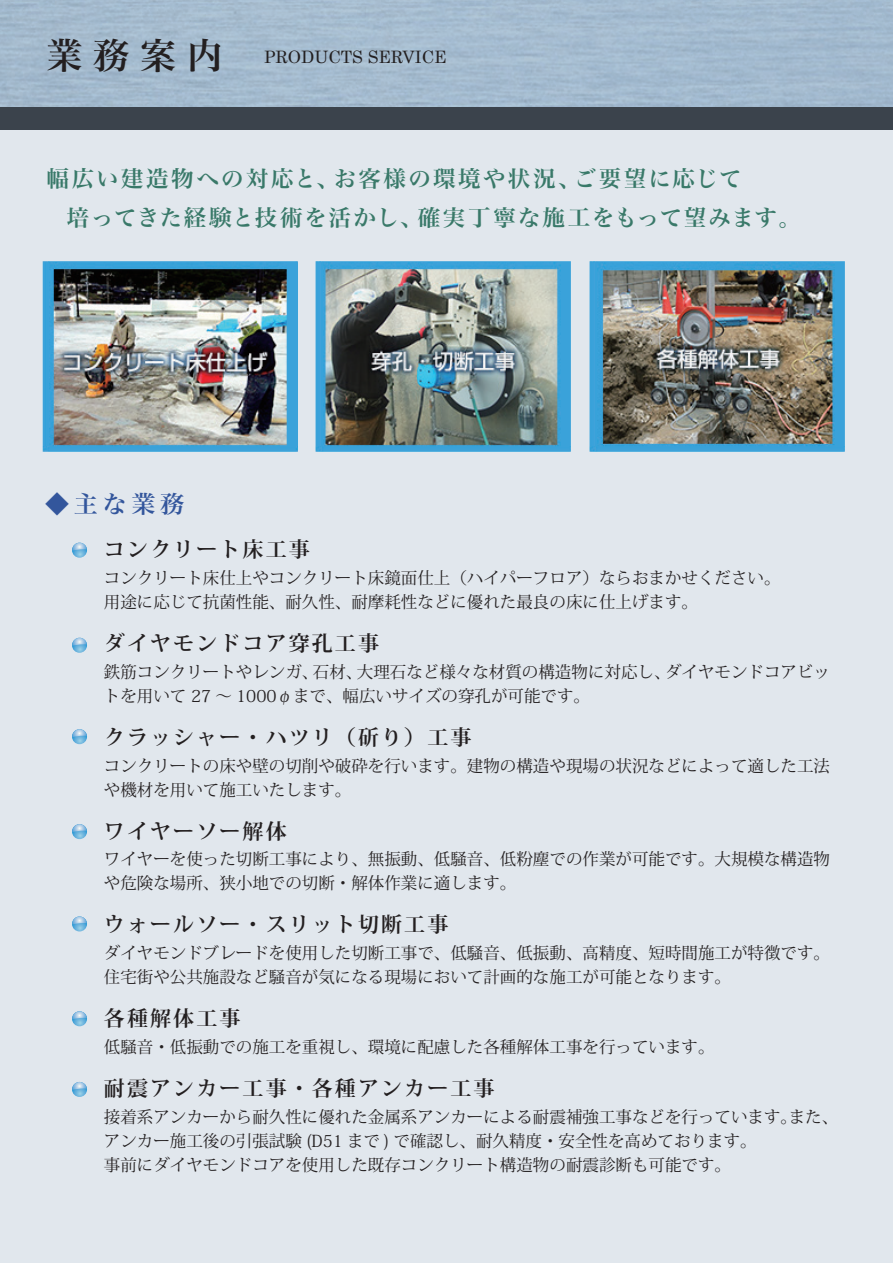
<style>
.page{position:relative;width:893px;height:1263px;background:#fff}
.page>*{position:absolute;margin:0;border:0;box-sizing:border-box;transform-origin:0 0}
.t1{font:24px "Hira Min Pro W6";color:#33569c}
.t2{font:22.5px/39.3px "Hira Min Pro W6";letter-spacing:.09em;color:#397969}
.t3{font:700 21px "Koz Min Pro";letter-spacing:.1em;color:#231f20}
.t4{font:17.1px "Century";color:#231f20}
.t5{font:16.5px/24px "Koz Min Pro";color:#231f20}
.s1{font-family:"Hira Min Pro W6";font-size:36px}
</style>
<div class="page">
<div style="left:0;top:1px;width:893px;height:1262px;background:#e1e7ed"></div>
<div style="left:0;top:107px;width:893px;height:22px;background:#3b434c"></div>
<svg style="left:72px;top:543px;width:15px;height:15px"></svg>
<svg style="left:72px;top:543px;width:15px;height:8px"></svg>
<svg style="left:72px;top:638px;width:15px;height:15px"></svg>
<svg style="left:72px;top:638px;width:15px;height:8px"></svg>
<svg style="left:72px;top:729px;width:15px;height:15px"></svg>
<svg style="left:72px;top:729px;width:15px;height:8px"></svg>
<svg style="left:72px;top:824px;width:15px;height:15px"></svg>
<svg style="left:72px;top:824px;width:15px;height:8px"></svg>
<svg style="left:72px;top:916px;width:15px;height:15px"></svg>
<svg style="left:72px;top:916px;width:15px;height:9px"></svg>
<svg style="left:72px;top:1011px;width:15px;height:15px"></svg>
<svg style="left:72px;top:1011px;width:15px;height:8px"></svg>
<svg style="left:72px;top:1082px;width:15px;height:15px"></svg>
<svg style="left:72px;top:1082px;width:15px;height:8px"></svg>
<img style="left:42px;top:261px;width:803px;height:191px">
<p class="t4" style="left:46px;top:43px;width:402px"><span class="s1">業務案内</span> PRODUCTS SERVICE</p>
<h2 class="t2" style="left:67px;top:157px;width:736px;text-indent:-20px">幅広い建造物への対応と、お客様の環境や状況、ご要望に応じて<br>培ってきた経験と技術を活かし、確実丁寧な施工をもって望みます。</h2>
<h1 class="t1" style="left:45px;top:482px;width:141px">◆主な業務</h1>
<p class="t3" style="left:104px;top:534px;width:207px">コンクリート床工事</p>
<p class="t5" style="left:104px;top:565px;width:678px">コンクリート床仕上やコンクリート床鏡面仕上（ハイパーフロア）ならおまかせください。用途に応じて抗菌性能、耐久性、耐摩耗性などに優れた最良の床に仕上げます。</p>
<p class="t3" style="left:104px;top:628px;width:277px">ダイヤモンドコア穿孔工事</p>
<p class="t5" style="left:104px;top:659px;width:727px">鉄筋コンクリートやレンガ、石材、大理石など様々な材質の構造物に対応し、ダイヤモンドコアビットを用いて 27 ～ 1000φまで、幅広いサイズの穿孔が可能です。</p>
<p class="t3" style="left:104px;top:722px;width:369px">クラッシャー・ハツリ（斫り）工事</p>
<p class="t5" style="left:104px;top:753px;width:728px">コンクリートの床や壁の切削や破砕を行います。建物の構造や現場の状況などによって適した工法や機材を用いて施工いたします。</p>
<p class="t3" style="left:104px;top:816px;width:184px">ワイヤーソー解体</p>
<p class="t5" style="left:104px;top:847px;width:728px">ワイヤーを使った切断工事により、無振動、低騒音、低粉塵での作業が可能です。大規模な構造物や危険な場所、狭小地での切断・解体作業に適します。</p>
<p class="t3" style="left:104px;top:909px;width:346px">ウォールソー・スリット切断工事</p>
<p class="t5" style="left:104px;top:940px;width:728px">ダイヤモンドブレードを使用した切断工事で、低騒音、低振動、高精度、短時間施工が特徴です。住宅街や公共施設など騒音が気になる現場において計画的な施工が可能となります。</p>
<p class="t3" style="left:104px;top:1003px;width:138px">各種解体工事</p>
<p class="t5" style="left:104px;top:1034px;width:612px">低騒音・低振動での施工を重視し、環境に配慮した各種解体工事を行っています。</p>
<p class="t3" style="left:104px;top:1073px;width:392px">耐震アンカー工事・各種アンカー工事</p>
<p class="t5" style="left:104px;top:1104px;width:736px">接着系アンカーから耐久性に優れた金属系アンカーによる耐震補強工事などを行っています。また、アンカー施工後の引張試験 (D51 まで ) で確認し、耐久精度・安全性を高めております。<br>事前にダイヤモンドコアを使用した既存コンクリート構造物の耐震診断も可能です。</p>
</div>
